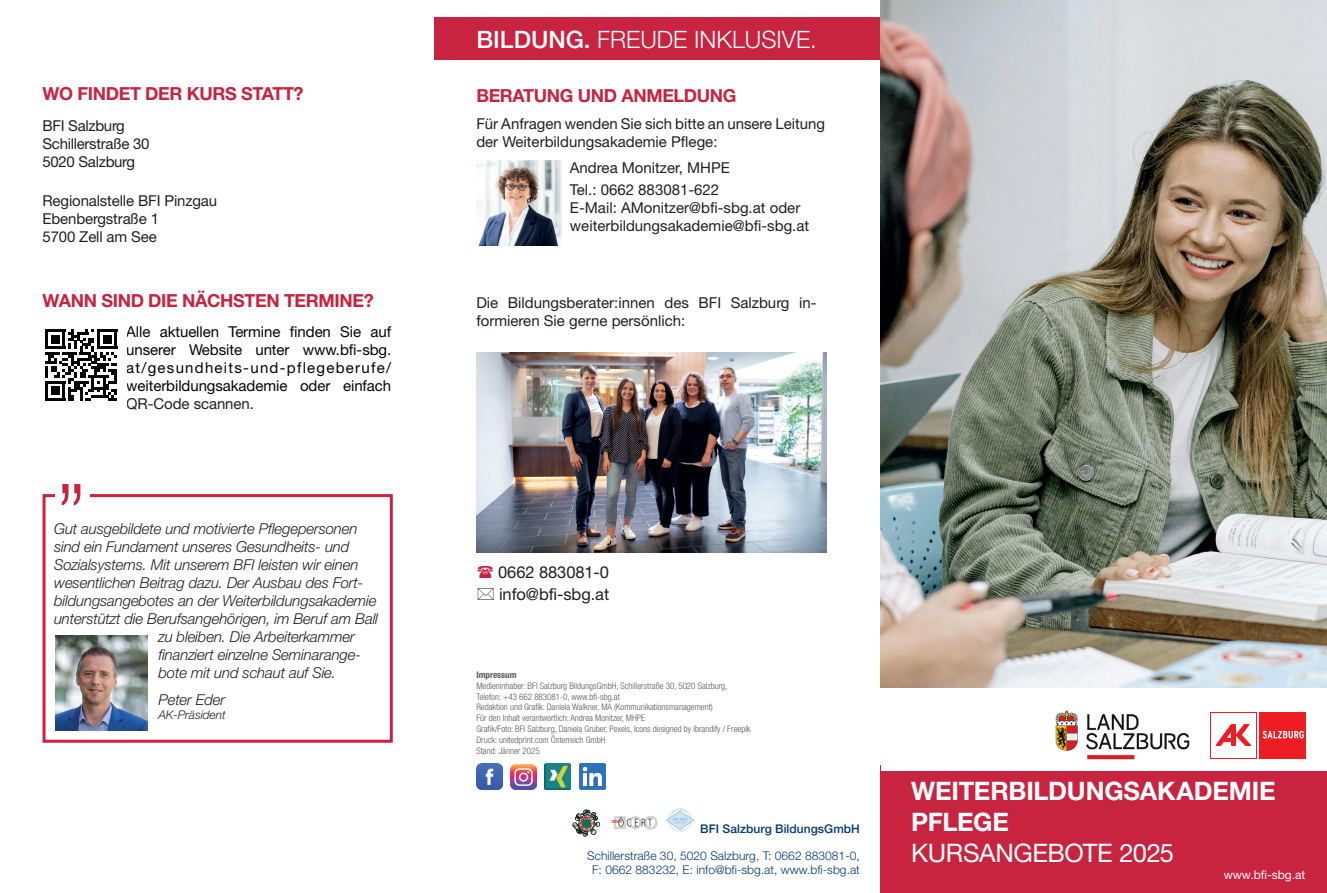
<style>
.page{position:relative;width:1327px;height:893px;background:#fff}
.page>*{position:absolute;margin:0;border:0;box-sizing:border-box;transform-origin:0 0}
.t1{font:300 condensed 90px "Helvetica Neue LT Std";color:#c8233f}
.t2{font:700 25.5px/30.6px "Helvetica Neue LT Std";letter-spacing:-.01em;color:#fff}
.t3{font:25.5px "Helvetica Neue LT Std";letter-spacing:-.015em;color:#fff}
.t4{font:300 24px "Helvetica Neue LT Std";color:#fff}
.t5{font:700 18px "Helvetica Neue LT Std";letter-spacing:-.02em;color:#c8233f}
.t6{font:16.5px/22.5px "Helvetica Neue LT Std";letter-spacing:-.005em;color:#231f20}
.t7{font:italic 300 15px "Helvetica Neue LT Std";letter-spacing:-.01em;color:#231f20}
.t8{font:15px/18px "Helvetica Neue LT Std";color:#231f20}
.t9{font:15px/18px "Helvetica Neue LT Std";letter-spacing:-.005em;color:#040503;text-align:justify}
.t10{font:15px/18px "Helvetica Neue LT Std";letter-spacing:-.02em;color:#231f20}
.t11{font:300 12px/14.4px "Helvetica Neue LT Std";letter-spacing:.005em;color:#013874;text-align:center}
.t12{font:500 12px "Helvetica Neue LT Std";letter-spacing:.005em;color:#013874}
.t13{font:12px "Helvetica Neue LT Std";color:#fff}
.t14{font:italic 300 12px "Helvetica Neue LT Std";letter-spacing:-.01em;color:#231f20}
.t15{font:300 condensed 9px/10.8px "Helvetica Neue LT Std";color:#57585a}
.t16{font:700 condensed 9px "Helvetica Neue LT Std";color:#57585a}
.s1{font-weight:500}
</style>
<div class="page">
<div style="left:880px;top:766px;width:447px;height:127px;background:#c8233f"></div>
<div style="left:434px;top:17px;width:446px;height:43px;background:#c8233f"></div>
<img style="left:611px;top:815px;width:47px;height:15px">
<img style="left:667px;top:808px;width:26px;height:24px">
<img style="left:477px;top:764px;width:25px;height:25px">
<img style="left:511px;top:764px;width:25px;height:25px">
<img style="left:545px;top:764px;width:25px;height:25px">
<svg style="left:573px;top:810px;width:27px;height:26px"></svg>
<img style="left:580px;top:763px;width:25px;height:26px">
<img style="left:476px;top:160px;width:85px;height:85px">
<img style="left:476px;top:353px;width:350px;height:200px">
<svg style="left:45px;top:329px;width:72px;height:72px"></svg>
<hr style="left:45px;top:398px;width:20px;height:3px;background:#040503">
<div style="left:51px;top:387px;width:9px;height:8px;background:#040503"></div>
<div style="left:882px;top:634px;width:445px;height:137px;background:#fff"></div>
<img style="left:1055px;top:710px;width:135px;height:49px">
<div style="left:1260px;top:712px;width:46px;height:46px;background:#ee1d23"></div>
<svg style="left:1210px;top:712px;width:46px;height:46px"></svg>
<div style="left:1211px;top:713px;width:44px;height:44px;background:#fff"></div>
<svg style="left:1215px;top:724px;width:36px;height:22px"></svg>
<svg style="left:1262px;top:731px;width:42px;height:7px"></svg>
<img style="left:880px;top:0;width:447px;height:688px">
<div style="left:43px;top:494px;width:350px;height:249px;border:3px solid #c8233f"></div>
<div style="left:55px;top:429px;width:35px;height:82px;background:#fff"></div>
<img style="left:55px;top:636px;width:93px;height:94px">
<h3 class="t5" style="left:43px;top:83px;width:263px">WO FINDET DER KURS STATT?</h3>
<h3 class="t10" style="left:43px;top:117px;width:108px">BFI Salzburg<br>Schillerstraße 30<br>5020 Salzburg</h3>
<h3 class="t8" style="left:43px;top:192px;width:176px">Regionalstelle BFI Pinzgau<br>Ebenbergstraße 1<br>5700 Zell am See</h3>
<h3 class="t5" style="left:43px;top:289px;width:333px">WANN SIND DIE NÄCHSTEN TERMINE?</h3>
<h3 class="t9" style="left:126px;top:323px;width:267px">Alle aktuellen Termine finden Sie auf unserer Website unter www.bfi-sbg. at/gesundheits-und-pflegeberufe/ weiterbildungsakademie oder einfach</h3>
<h3 class="t8" style="left:126px;top:395px;width:129px">QR-Code scannen.</h3>
<h1 class="t1" style="left:55px;top:410px;width:33px">„</h1>
<h3 class="t7" style="left:54px;top:520px;width:305px">Gut ausgebildete und motivierte Pflegepersonen</h3>
<h3 class="t7" style="left:54px;top:538px;width:297px">sind ein Fundament unseres Gesundheits- und</h3>
<h3 class="t7" style="left:54px;top:556px;width:306px">Sozialsystems. Mit unserem BFI leisten wir einen</h3>
<h3 class="t7" style="left:54px;top:574px;width:311px">wesentlichen Beitrag dazu. Der Ausbau des Fort-</h3>
<h3 class="t7" style="left:54px;top:592px;width:324px">bildungsangebotes an der Weiterbildungsakademie</h3>
<h3 class="t7" style="left:54px;top:610px;width:325px">unterstützt die Berufsangehörigen, im Beruf am Ball</h3>
<h3 class="t7" style="left:158px;top:628px;width:198px">zu bleiben. Die Arbeiterkammer</h3>
<h3 class="t7" style="left:158px;top:646px;width:204px">finanziert einzelne Seminarange-</h3>
<h3 class="t7" style="left:158px;top:664px;width:179px">bote mit und schaut auf Sie.</h3>
<h3 class="t7" style="left:158px;top:691px;width:68px">Peter Eder</h3>
<h3 class="t14" style="left:158px;top:708px;width:69px">AK-Präsident</h3>
<h3 class="t4" style="left:476px;top:25px;width:342px"><span class="s1">Bildung.</span> freude inklusive.</h3>
<h3 class="t5" style="left:476px;top:85px;width:262px">BERATUNG UND ANMELDUNG</h3>
<h3 class="t8" style="left:476px;top:114px;width:350px">Für Anfragen wenden Sie sich bitte an unsere Leitung der Weiterbildungsakademie Pflege:</h3>
<h3 class="t8" style="left:570px;top:157px;width:160px;line-height:22.2px">Andrea Monitzer, MHPE<br>Tel.: 0662 883081-622</h3>
<h3 class="t8" style="left:570px;top:199px;width:241px">E-Mail: AMonitzer@bfi-sbg.at oder weiterbildungsakademie@bfi-sbg.at</h3>
<h3 class="t8" style="left:476px;top:294px;width:342px">Die Bildungsberater:innen des BFI Salzburg in&shy;formieren Sie gerne persönlich:</h3>
<h3 class="t6" style="left:498px;top:561px;width:112px">0662 883081-0 info@bfi-sbg.at</h3>
<p class="t16" style="left:476px;top:669px;width:42px">Impressum</p>
<p class="t15" style="left:476px;top:680px;width:276px">Medieninhaber: BFI Salzburg BildungsGmbH, Schillerstraße 30, 5020 Salzburg, Telefon: +43 662 883081-0, www.bfi-sbg.at<br>Redaktion und Grafik: Daniela Walkner, MA (Kommunikationsmanagement)<br>Für den Inhalt verantwortlich: Andrea Monitzer, MHPE<br>Grafik/Foto: BFI Salzburg, Daniela Gruber, Pexels, Icons designed by ibrandify / Freepik Druck: unitedprint.com Österreich GmbH<br>Stand: Jänner 2025</p>
<h3 class="t12" style="left:700px;top:821px;width:161px">BFI Salzburg BildungsGmbH</h3>
<h3 class="t11" style="left:587px;top:848px;width:274px">Schillerstraße 30, 5020 Salzburg, T: 0662 883081-0,<br>F: 0662 883232, E: info@bfi-sbg.at, www.bfi-sbg.at</h3>
<h2 class="t2" style="left:911px;top:775px;width:366px">WEITERBILDUNGSAKADEMIE<br>PFLEGE</h2>
<h2 class="t3" style="left:911px;top:837px;width:264px">Kursangebote 2025</h2>
<h3 class="t13" style="left:1223px;top:868px;width:83px">www.bfi-sbg.at</h3>
</div>
